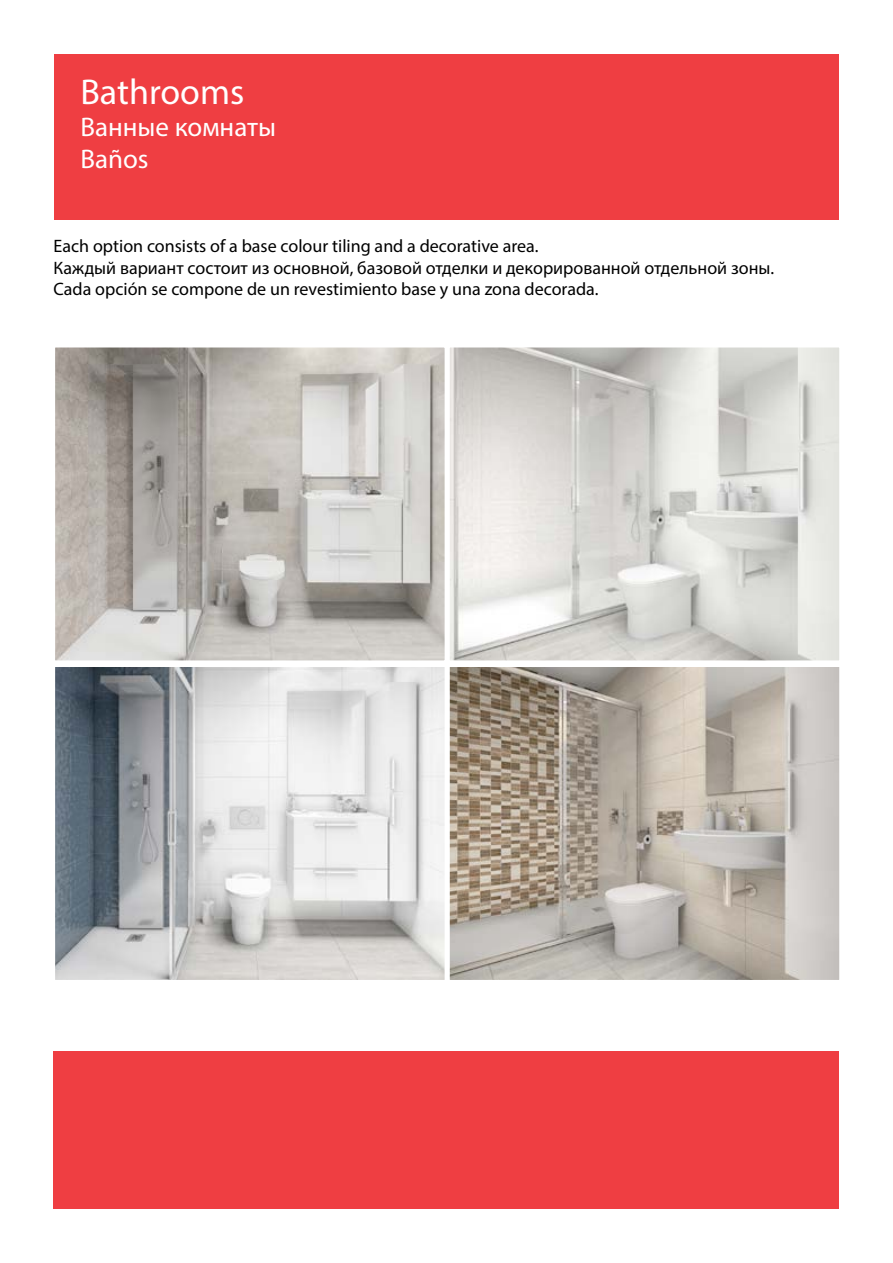
<style>
.page{position:relative;width:893px;height:1263px;background:#fff}
.page>*{position:absolute;margin:0;border:0;box-sizing:border-box;transform-origin:0 0}
.t1{font:36px "Myriad Pro";color:#fff}
.t2{font:27px/32.4px "Myriad Pro";color:#fff}
.t3{font:18px/21.6px "Myriad Pro";color:#000}
</style>
<div class="page">
<div style="left:54px;top:54px;width:785px;height:166px;background:#ef3e42"></div>
<div style="left:54px;top:1051px;width:785px;height:158px;background:#ef3e42"></div>
<img style="left:56px;top:348px;width:388px;height:311px">
<div style="left:52px;top:344px;width:396px;height:319px;border:3px solid #fff"></div>
<img style="left:451px;top:348px;width:387px;height:311px">
<div style="left:447px;top:344px;width:395px;height:319px;border:3px solid #fff"></div>
<img style="left:56px;top:668px;width:388px;height:311px">
<div style="left:52px;top:664px;width:396px;height:319px;border:3px solid #fff"></div>
<img style="left:451px;top:668px;width:387px;height:311px">
<div style="left:447px;top:664px;width:395px;height:319px;border:3px solid #fff"></div>
<h1 class="t1" style="left:80px;top:69px;width:165px">Bathrooms</h1>
<h2 class="t2" style="left:80px;top:110px;width:197px">Ванные комнаты<br>Baños</h2>
<p class="t3" style="left:54px;top:235px;width:722px">Each option consists of a base colour tiling and a decorative area.<br>Каждый вариант состоит из основной, базовой отделки и декорированной отдельной зоны.<br>Cada opción se compone de un revestimiento base y una zona decorada.</p>
</div>
